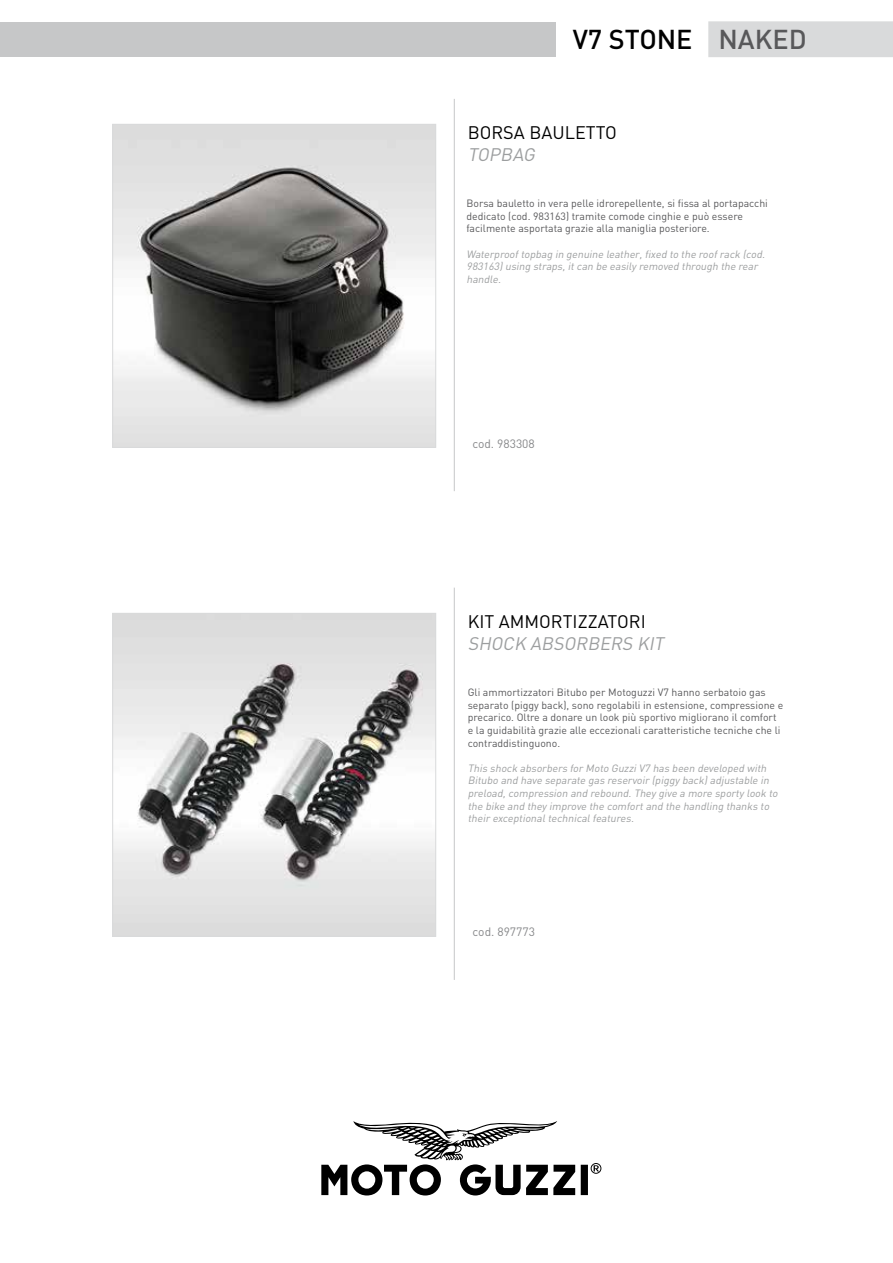
<style>
.page{position:relative;width:893px;height:1263px;background:#fff}
.page>*{position:absolute;margin:0;border:0;box-sizing:border-box;transform-origin:0 0}
.t1{font:500 27px "DIN";color:#000}
.t2{font:18px "DIN";color:#000}
.t3{font:italic 18px "DIN";color:#9c9e9f}
.t4{font:12px "DIN";color:#87888a}
.t5{font:10.5px/12.6px "DIN";color:#58585a}
.t6{font:italic 10.5px/12.6px "DIN";color:#9c9e9f}
.s1{color:#58585a}
</style>
<div class="page">
<hr style="left:454px;top:99px;width:1px;height:392px;background:#c6c7c8">
<hr style="left:454px;top:588px;width:1px;height:392px;background:#c6c7c8">
<svg style="left:321px;top:1121px;width:280px;height:74px"></svg>
<div style="left:708px;top:21px;width:185px;height:36px;background:#d9dadb"></div>
<div style="left:0;top:22px;width:555px;height:34px;background:#c6c7c8"></div>
<img style="left:114px;top:126px;width:320px;height:320px">
<div style="left:112px;top:124px;width:324px;height:324px;border:1px solid #d9dadb"></div>
<img style="left:114px;top:615px;width:320px;height:319px">
<div style="left:112px;top:613px;width:324px;height:323px;border:1px solid #d9dadb"></div>
<h1 class="t1" style="left:573px;top:22px;width:236px">V7 STONE <span class="s1">NAKED</span></h1>
<h2 class="t2" style="left:468px;top:121px;width:151px">BORSA BAULETTO</h2>
<h2 class="t3" style="left:468px;top:143px;width:72px">TOPBAG</h2>
<p class="t5" style="left:466px;top:197px;width:303px">Borsa bauletto in vera pelle idrorepellente, si fissa al portapacchi dedicato (cod. 983163) tramite comode cinghie e può essere facilmente asportata grazie alla maniglia posteriore.</p>
<p class="t6" style="left:466px;top:247px;width:302px">Waterprooftopbag in genuine leather,fixed to the roofrack (cod.<br>983163)using straps,itcan be easily removed through the rear handle.</p>
<p class="t4" style="left:472px;top:436px;width:64px">cod. 983308</p>
<h2 class="t2" style="left:468px;top:610px;width:179px">KIT AMMORTIZZATORI</h2>
<h2 class="t3" style="left:468px;top:632px;width:201px">SHOCK ABSORBERS KIT</h2>
<p class="t5" style="left:468px;top:686px;width:317px">Gli ammortizzatori Bitubo per Motoguzzi V7 hanno serbatoio gas separato (piggy back), sono regolabili in estensione, compressione e precarico. Oltre a donare un look più sportivo migliorano il comfort e la guidabilità grazie alle eccezionali caratteristiche tecniche che li contraddistinguono.</p>
<p class="t6" style="left:468px;top:761px;width:314px">This shock absorbers for Moto GuzziV7 has been developed with Bitubo and have separate gas reservoir (piggy back)adjustable in preload,compression and rebound.They give a more sporty look to the bike and they improve the comfortand the handling thanks to their exceptionaltechnicalfeatures.</p>
<p class="t4" style="left:473px;top:924px;width:64px">cod. 897773</p>
</div>
